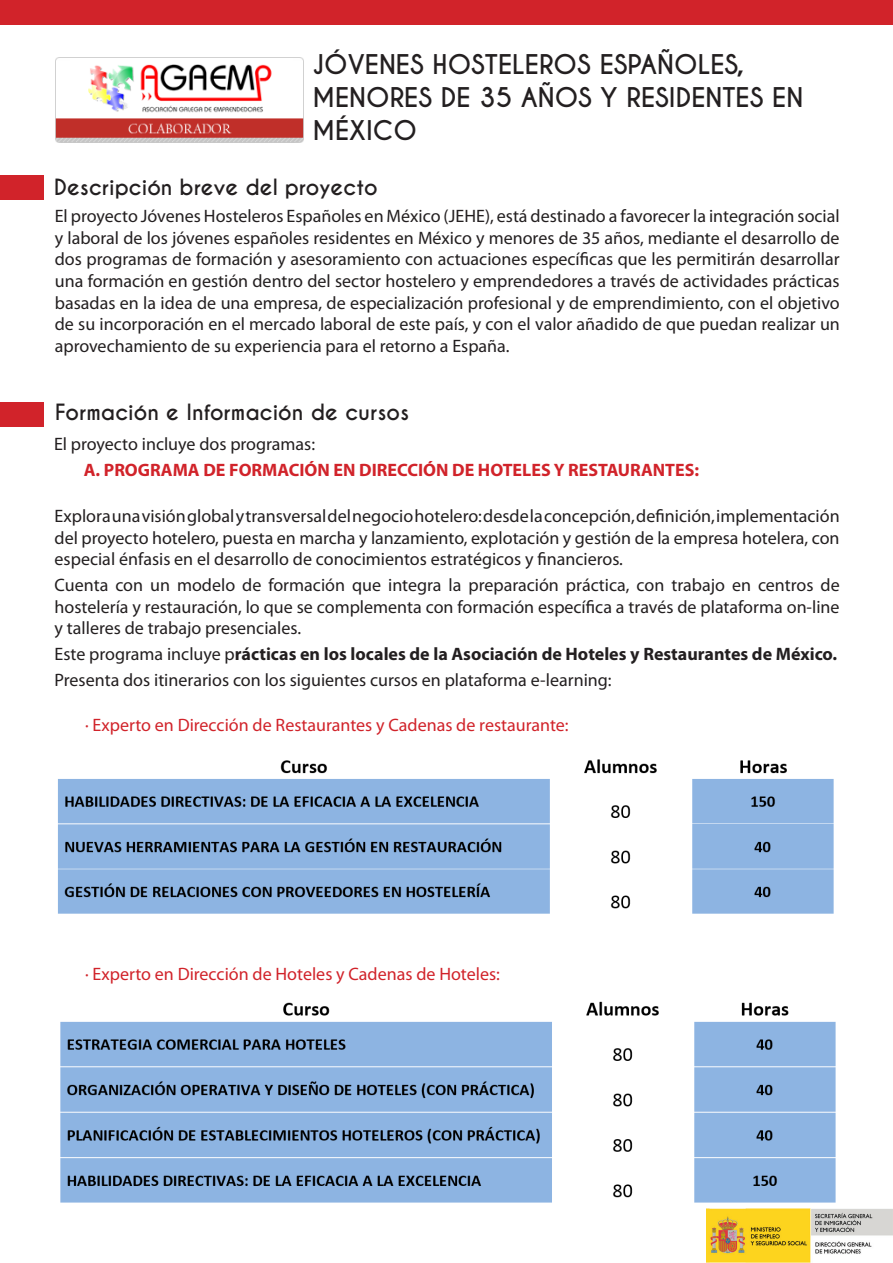
<style>
.page{position:relative;width:893px;height:1263px;background:#fff}
.page>*{position:absolute;margin:0;border:0;box-sizing:border-box;transform-origin:0 0}
.proyecto{font:700 25.5px/33px "Caviar Dreams";color:#231f20}
.titulares{font:700 21px "Caviar Dreams";color:#231f20}
.Texto_normal{font:18px/21.6px "Myriad Pro";color:#231f20;text-align:justify}
.Lista2_TIT{font:18px "Myriad Pro";color:#d1232a}
.Texto_normal-2{font:700 18px "Myriad Pro";color:#231f20}
.Lista2_TIT-2{font:700 18px "Myriad Pro";color:#d1232a}
.s1{font-weight:400}
</style>
<div class="page">
<div style="left:0;top:0;width:893px;height:25px;background:#d1232a"></div>
<div style="left:0;top:176px;width:44px;height:24px;background:#d1232a"></div>
<div style="left:0;top:402px;width:44px;height:24px;background:#d1232a"></div>
<img style="left:707px;top:1209px;width:186px;height:54px">
<img style="left:55px;top:58px;width:248px;height:85px">
<img style="left:58px;top:759px;width:776px;height:155px">
<img style="left:60px;top:1001px;width:776px;height:202px">
<p class="proyecto" style="left:313px;top:49px;width:492px">JÓVENES HOSTELEROS ESPAÑOLES,<br>MENORES DE 35 AÑOS Y RESIDENTES EN<br>MÉXICO</p>
<p class="titulares" style="left:54px;top:175px;width:325px">Descripción breve del proyecto</p>
<p class="Texto_normal" style="left:55px;top:205px;width:787px">El proyecto Jóvenes Hosteleros Españoles en México (JEHE), está destinado a favorecer la integración social y laboral de los jóvenes españoles residentes en México y menores de 35 años, mediante el desarrollo de dos programas de formación y asesoramiento con actuaciones específicas que les permitirán desarrollar una formación en gestión dentro del sector hostelero y emprendedores a través de actividades prácticas basadas en la idea de una empresa, de especialización profesional y de emprendimiento, con el objetivo de su incorporación en el mercado laboral de este país, y con el valor añadido de que puedan realizar un aprovechamiento de su experiencia para el retorno a España.</p>
<p class="titulares" style="left:55px;top:400px;width:355px">Formación e Información de cursos</p>
<p class="Texto_normal" style="left:54px;top:433px;width:263px">El proyecto incluye dos programas:</p>
<p class="Lista2_TIT-2" style="left:84px;top:458px;width:617px">A. PROGRAMA DE FORMACIÓN EN DIRECCIÓN DE HOTELES Y RESTAURANTES:</p>
<p class="Texto_normal" style="left:55px;top:505px;width:786px">Explora una visión global y transversal del negocio hotelero: desde la concepción, definición, implementación del proyecto hotelero, puesta en marcha y lanzamiento, explotación y gestión de la empresa hotelera, con especial énfasis en el desarrollo de conocimientos estratégicos y financieros.</p>
<p class="Texto_normal" style="left:55px;top:574px;width:787px">Cuenta con un modelo de formación que integra la preparación práctica, con trabajo en centros de hostelería y restauración, lo que se complementa con formación específica a través de plataforma on-line y talleres de trabajo presenciales.</p>
<p class="Texto_normal-2" style="left:55px;top:642px;width:784px"><span class="s1">Este programa incluye p</span>rácticas en los locales de la Asociación de Hoteles y Restaurantes de México.</p>
<p class="Texto_normal" style="left:55px;top:669px;width:559px">Presenta dos itinerarios con los siguientes cursos en plataforma e-learning:</p>
<p class="Lista2_TIT" style="left:85px;top:714px;width:485px">· Experto en Dirección de Restaurantes y Cadenas de restaurante:</p>
<p class="Lista2_TIT" style="left:85px;top:963px;width:416px">· Experto en Dirección de Hoteles y Cadenas de Hoteles:</p>
</div>
